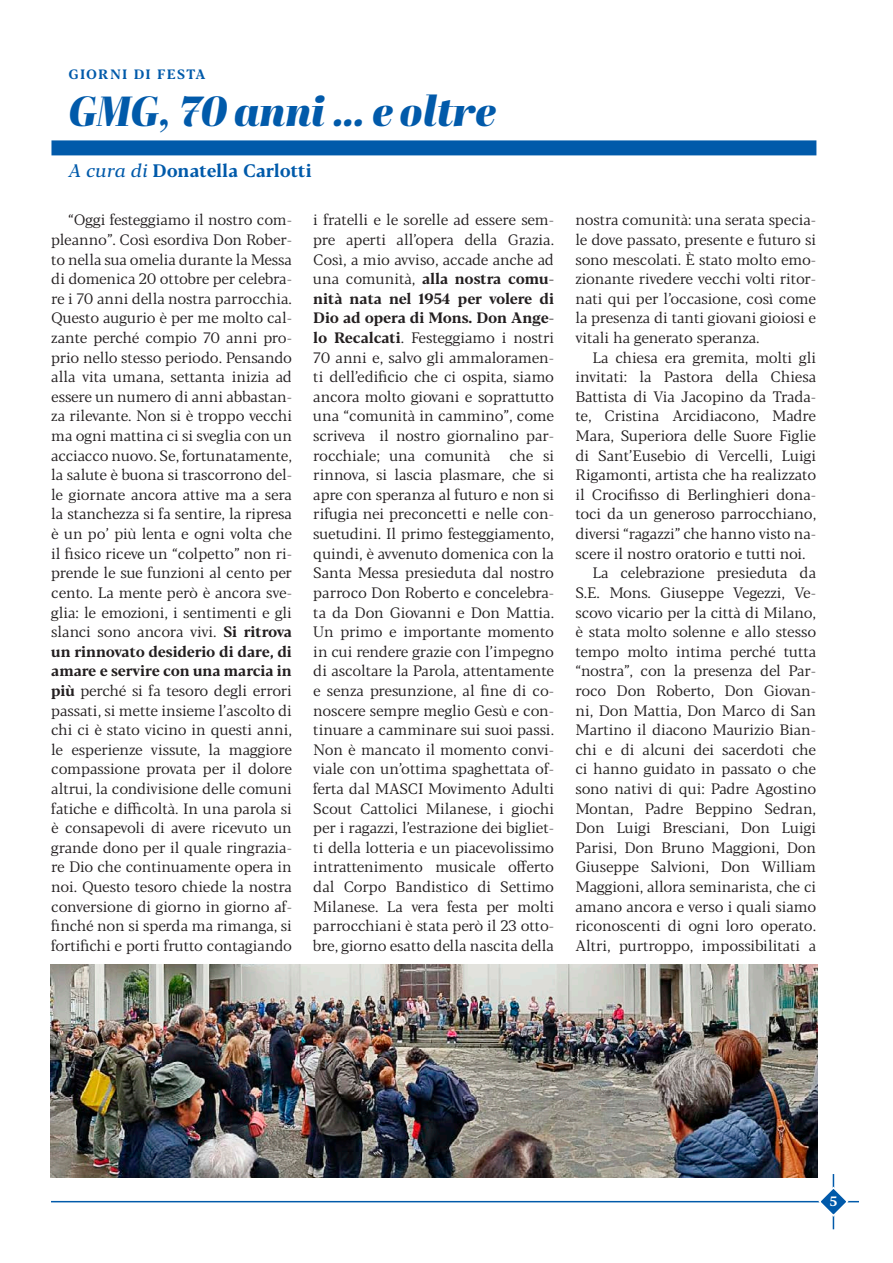
<style>
.page{position:relative;width:893px;height:1263px;background:#fff}
.page>*{position:absolute;margin:0;border:0;box-sizing:border-box;transform-origin:0 0}
.t1{font:italic 42px "Abril W01 Fatface";letter-spacing:-.01em;color:#015aaa}
.t2{font:700 18px "Blacker Pro Tx";color:#015aaa}
.t3{font:15px/19.6px "Blacker Pro Tx";letter-spacing:-.005em;color:#231f20;text-align:justify}
.t4{font:15px "Blacker Pro Tx";letter-spacing:-.025em;color:#231f20}
.t5{font:700 13.5px "Blacker Pro Tx";letter-spacing:.1em;color:#015aaa}
.t6{font:700 13.5px "Blacker Pro Tx";color:#fff}
.s1{font-weight:400;font-style:italic}
.s2{font-weight:700}
</style>
<div class="page">
<hr style="left:833px;top:1174px;width:1px;height:55px;background:#015aaa">
<hr style="left:51px;top:1201px;width:808px;height:1px;background:#015aaa">
<svg style="left:817px;top:1185px;width:32px;height:33px"></svg>
<div style="left:51px;top:140px;width:765px;height:15px;background:#015aaa"></div>
<img style="left:50px;top:964px;width:768px;height:214px">
<p class="t5" style="left:68px;top:65px;width:139px">GIORNI DI FESTA</p>
<h1 class="t1" style="left:68px;top:87px;width:429px">GMG, 70 anni … e oltre</h1>
<p class="t2" style="left:68px;top:158px;width:245px"><span class="s1">A cura di</span> Donatella Carlotti</p>
<p class="t3" style="left:51px;top:210px;width:242px;text-indent:17px">“Oggi festeggiamo il nostro com&shy;pleanno”. Così esordiva Don Rober&shy;to nella sua omelia durante la Messa di domenica 20 ottobre per celebra&shy;re i 70 anni della nostra parrocchia.<br>Questo augurio è per me molto cal&shy;zante perché compio 70 anni pro&shy;prio nello stesso periodo. Pensando alla vita umana, settanta inizia ad essere un numero di anni abbastan&shy;za rilevante. Non si è troppo vecchi ma ogni mattina ci si sveglia con un acciacco nuovo. Se, fortunatamente, la salute è buona si trascorrono del&shy;le giornate ancora attive ma a sera la stanchezza si fa sentire, la ripresa è un po’ più lenta e ogni volta che il fisico riceve un “colpetto” non ri&shy;prende le sue funzioni al cento per cento. La mente però è ancora sve&shy;glia: le emozioni, i sentimenti e gli slanci sono ancora vivi. <span class="s2">Si ritrova un rinnovato desiderio di dare, di amare e servire con una marcia in più</span> perché si fa tesoro degli errori passati, si mette insieme l’ascolto di chi ci è stato vicino in questi anni, le esperienze vissute, la maggiore compassione provata per il dolore altrui, la condivisione delle comuni fatiche e difficoltà. In una parola si è consapevoli di avere ricevuto un grande dono per il quale ringrazia&shy;re Dio che continuamente opera in noi. Questo tesoro chiede la nostra conversione di giorno in giorno af&shy;finché non si sperda ma rimanga, si fortifichi e porti frutto contagiando</p>
<p class="t3" style="left:313px;top:210px;width:242px">i fratelli e le sorelle ad essere sem&shy;pre aperti all’opera della Grazia.<br>Così, a mio avviso, accade anche ad una comunità, <span class="s2">alla nostra comu&shy;nità nata nel 1954 per volere di Dio ad opera di Mons. Don Ange&shy;lo Recalcati</span>. Festeggiamo i nostri 70 anni e, salvo gli ammaloramen&shy;ti dell’edificio che ci ospita, siamo ancora molto giovani e soprattutto una “comunità in cammino”, come scriveva il nostro giornalino par&shy;rocchiale; una comunità</p>
<p class="t3" style="left:313px;top:445px;width:242px;text-indent:196px">che si rinnova, si lascia plasmare, che si apre con speranza al futuro e non si rifugia nei preconcetti e nelle con&shy;suetudini. Il primo festeggiamento, quindi, è avvenuto domenica con la Santa Messa presieduta dal nostro parroco Don Roberto e concelebra&shy;ta da Don Giovanni e Don Mattia.<br>Un primo e importante momento in cui rendere grazie con l’impegno di ascoltare la Parola, attentamente e senza presunzione, al fine di co&shy;noscere sempre meglio Gesù e con&shy;tinuare a camminare sui suoi passi.<br>Non è mancato il momento convi&shy;viale con un’ottima spaghettata of&shy;ferta dal MASCI Movimento Adulti Scout Cattolici Milanese, i giochi per i ragazzi, l’estrazione dei bigliet&shy;ti della lotteria e un piacevolissimo intrattenimento musicale offerto dal Corpo Bandistico di Settimo Milanese. La vera festa per molti parrocchiani è stata però il 23 otto&shy;bre, giorno esatto della nascita della</p>
<p class="t3" style="left:575px;top:210px;width:242px">nostra comunità: una serata specia&shy;le dove passato, presente e futuro si sono mescolati. È stato molto emo&shy;zionante rivedere vecchi volti ritor&shy;nati qui per l’occasione, così come la presenza di tanti giovani gioiosi e vitali ha generato speranza.</p>
<p class="t3" style="left:592px;top:347px;width:225px">La chiesa era gremita, molti gli</p>
<p class="t3" style="left:575px;top:367px;width:242px">invitati: la Pastora della Chiesa</p>
<p class="t3" style="left:575px;top:386px;width:242px">Battista di Via Jacopino da Trada-</p>
<p class="t3" style="left:575px;top:406px;width:242px">te, Cristina Arcidiacono, Madre</p>
<p class="t4" style="left:575px;top:426px;width:242px">Mara, Superiora delle Suore Figlie</p>
<p class="t3" style="left:575px;top:445px;width:242px">di Sant’Eusebio di Vercelli, Luigi</p>
<p class="t3" style="left:575px;top:465px;width:242px">Rigamonti, artista che ha realizzato</p>
<p class="t3" style="left:575px;top:484px;width:242px">il Crocifisso di Berlinghieri dona-</p>
<p class="t3" style="left:575px;top:504px;width:242px">toci da un generoso parrocchiano,</p>
<p class="t3" style="left:575px;top:524px;width:242px">diversi “ragazzi” che hanno visto na-</p>
<p class="t3" style="left:575px;top:543px;width:232px">scere il nostro oratorio e tutti noi.</p>
<p class="t3" style="left:592px;top:563px;width:225px">La celebrazione presieduta da</p>
<p class="t3" style="left:575px;top:582px;width:242px">S.E. Mons. Giuseppe Vegezzi, Ve-</p>
<p class="t3" style="left:575px;top:602px;width:242px">scovo vicario per la città di Milano,</p>
<p class="t3" style="left:575px;top:622px;width:242px">è stata molto solenne e allo stesso</p>
<p class="t3" style="left:575px;top:641px;width:242px">tempo molto intima perché tutta</p>
<p class="t3" style="left:575px;top:661px;width:242px">“nostra”, con la presenza del Par-</p>
<p class="t3" style="left:575px;top:680px;width:242px">roco Don Roberto, Don Giovan-</p>
<p class="t3" style="left:575px;top:700px;width:242px">ni, Don Mattia, Don Marco di San</p>
<p class="t3" style="left:575px;top:720px;width:242px">Martino il diacono Maurizio Bian-</p>
<p class="t3" style="left:575px;top:739px;width:242px">chi e di alcuni dei sacerdoti che</p>
<p class="t3" style="left:575px;top:759px;width:242px">ci hanno guidato in passato o che</p>
<p class="t3" style="left:575px;top:778px;width:242px">sono nativi di qui: Padre Agostino</p>
<p class="t3" style="left:575px;top:798px;width:242px">Montan, Padre Beppino Sedran,</p>
<p class="t3" style="left:575px;top:818px;width:242px">Don Luigi Bresciani, Don Luigi</p>
<p class="t3" style="left:575px;top:837px;width:242px">Parisi, Don Bruno Maggioni, Don</p>
<p class="t3" style="left:575px;top:857px;width:242px">Giuseppe Salvioni, Don William</p>
<p class="t3" style="left:575px;top:877px;width:242px">Maggioni, allora seminarista, che ci</p>
<p class="t3" style="left:575px;top:896px;width:242px">amano ancora e verso i quali siamo</p>
<p class="t3" style="left:575px;top:916px;width:242px">riconoscenti di ogni loro operato.</p>
<p class="t3" style="left:575px;top:935px;width:242px">Altri, purtroppo, impossibilitati a</p>
<p class="t6" style="left:830px;top:1191px;width:9px">5</p>
</div>
